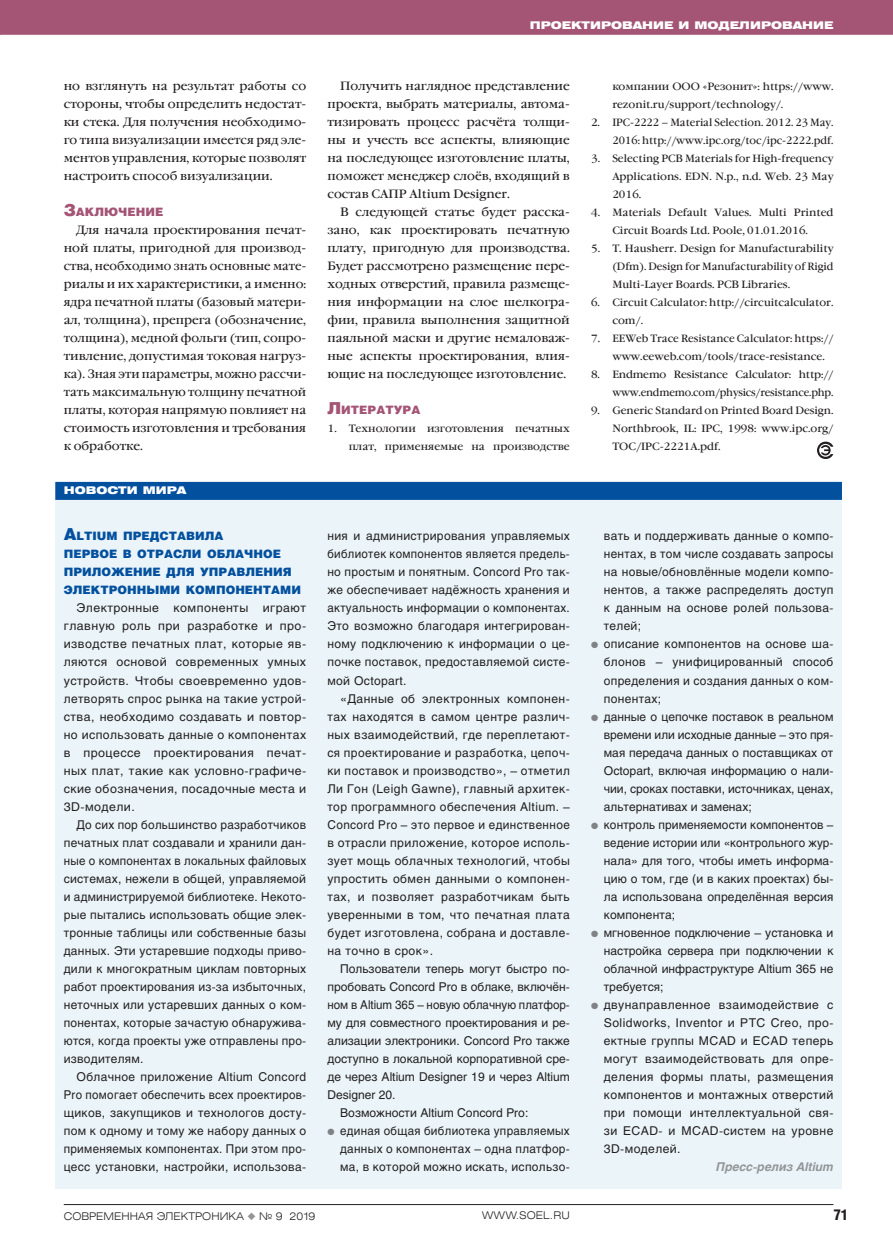
<style>
.page{position:relative;width:893px;height:1251px;background:#fff}
.page>*{position:absolute;margin:0;border:0;box-sizing:border-box;transform-origin:0 0}
.t1{font:15px "Helios Cond Black C";color:#231f20}
.t2{font:12px/18px "Helios C";letter-spacing:.02em;color:#231f20;text-align:justify}
.t3{font:12px/18px "Garamond Book C";color:#231f20;text-align:justify}
.t4{font:12px "Helios C";color:#231f20}
.t5{font:12px "Helios C";color:#231f20;scale:.96 1}
.t6{font:italic 700 12px "Helios C";color:#939598}
.t7{font:11.55px/18px "Helios Black C";color:#03509f}
.t8{font:11.55px "Helios Black C";color:#a45475}
.t9{font:10.5px/18px "Garamond Book C";color:#231f20;text-align:right}
.t10{font:10.5px "Helios Ext Light C";color:#231f20}
.t11{font:10.5px "Helios Ext Black C";color:#fff}
.s1{font-size:16.5px}
.s2{color:#808285}
.s3{color:#939598}
</style>
<div class="page">
<div style="left:0;top:0;width:893px;height:35px;background:#a45475"></div>
<hr style="left:64px;top:1203px;width:769px;height:1px;background:#231f20">
<svg style="left:817px;top:441px;width:16px;height:18px"></svg>
<div style="left:55px;top:500px;width:787px;height:688px;background:#ebf5f9"></div>
<div style="left:55px;top:482px;width:787px;height:18px;background:#03509f"></div>
<p class="t3" style="left:64px;top:77px;width:244px">но взглянуть на результат работы со стороны, чтобы определить недостат&shy;ки стека. Для получения необходимо&shy;го типа визуализации имеется ряд эле&shy;ментов управления, которые позволят настроить способ визуализации.</p>
<p class="t8" style="left:64px;top:205px;width:101px"><span class="s1">З</span>аключение</p>
<p class="t3" style="left:64px;top:221px;width:244px;text-indent:13px">Для начала проектирования печат&shy;ной платы, пригодной для производ&shy;ства, необходимо знать основные мате&shy;риалы и их характеристики, а именно: ядра печатной платы (базовый матери&shy;ал, толщина), препрега (обозначение, толщина), медной фольги (тип, сопро&shy;тивление, допустимая токовая нагруз&shy;ка). Зная эти параметры, можно рассчи&shy;тать максимальную толщину печатной платы, которая напрямую повлияет на стоимость изготовления и требования к обработке.</p>
<p class="t11" style="left:64px;top:484px;width:124px">новости мира</p>
<p class="t7" style="left:64px;top:526px;width:239px"><span class="s1">A</span>ltium представила<br>первое в отрасли облачное приложение для управления электронными компонентами</p>
<p class="t2" style="left:64px;top:599px;width:244px;text-indent:13px">Электронные компоненты играют главную роль при разработке и про&shy;изводстве печатных плат, которые яв&shy;ляются основой современных умных устройств. Чтобы своевременно удов&shy;летворять спрос рынка на такие устрой&shy;ства, необходимо создавать и повтор&shy;но использовать данные о компонентах в процессе проектирования печат&shy;ных плат, такие как условно-графиче&shy;ские обозначения, посадочные места и 3D-модели.</p>
<p class="t2" style="left:64px;top:815px;width:244px;text-indent:13px">До сих пор большинство разработчиков печатных плат создавали и хранили дан&shy;ные о компонентах в локальных файловых системах, нежели в общей, управляемой и администрируемой библиотеке. Некото&shy;рые пытались использовать общие элек&shy;тронные таблицы или собственные базы данных. Эти устаревшие подходы приво&shy;дили к многократным циклам повторных работ проектирования из-за избыточных, неточных или устаревших данных о ком&shy;понентах, которые зачастую обнаружива&shy;ются, когда проекты уже отправлены про&shy;изводителям.</p>
<p class="t2" style="left:64px;top:1067px;width:244px;text-indent:13px">Облачное приложение Altium Concord Pro помогает обеспечить всех проектиров&shy;щиков, закупщиков и технологов досту&shy;пом к одному и тому же набору данных о применяемых компонентах. При этом про&shy;цесс установки, настройки, использова-</p>
<p class="t11" style="left:530px;top:19px;width:305px">Проектирование и моделирование</p>
<p class="t3" style="left:327px;top:77px;width:244px;text-indent:13px">Получить наглядное представление проекта, выбрать материалы, автома&shy;тизировать процесс расчёта толщи&shy;ны и учесть все аспекты, влияющие на последующее изготовление платы, поможет менеджер слоёв, входящий в состав САПР Altium Designer.</p>
<p class="t3" style="left:327px;top:203px;width:244px;text-indent:13px">В следующей статье будет расска&shy;зано, как проектировать печатную плату, пригодную для производства.<br>Будет рассмотрено размещение пере&shy;ходных отверстий, правила размеще&shy;ния информации на слое шелкогра&shy;фии, правила выполнения защитной паяльной маски и другие немаловаж&shy;ные аспекты проектирования, влия&shy;ющие на последующее изготовление.</p>
<p class="t8" style="left:327px;top:403px;width:94px"><span class="s1">Л</span>итература</p>
<p class="t9" style="left:327px;top:420px;width:244px">1. Технологии изготовления печатных плат, применяемые на производстве</p>
<p class="t9" style="left:612px;top:78px;width:223px;text-align:left">компании ООО «Резонит»: https://www. rezonit.ru/support/technology/.</p>
<p class="t9" style="left:591px;top:114px;width:244px">2. IPC-2222 – Material Selection. 2012. 23 May.<br>2016: http://www.ipc.org/toc/ipc-2222.pdf.</p>
<p class="t9" style="left:612px;top:150px;width:223px;text-align:justify;text-indent:-21px">3. Selecting PCB Materials for High-frequency Applications. EDN. N.p., n.d. Web. 23 May 2016.</p>
<p class="t9" style="left:591px;top:204px;width:244px;text-align:center">4. Materials Default Values. Multi Printed<br>Circuit Boards Ltd. Poole, 01.01.2016.</p>
<p class="t9" style="left:612px;top:240px;width:223px;text-align:justify;text-indent:-21px">5. T. Hausherr. Design for Manufacturability (Dfm). Design for Manufacturability of Rigid Multi-Layer Boards. PCB Libraries.</p>
<p class="t9" style="left:612px;top:294px;width:223px;text-align:left;text-indent:-21px">6. Circuit Calculator: http://circuitcalculator. com/.</p>
<p class="t9" style="left:612px;top:330px;width:223px;text-align:left;text-indent:-21px">7. EEWeb Trace Resistance Calculator: https:// www.eeweb.com/tools/trace-resistance.</p>
<p class="t9" style="left:591px;top:366px;width:244px">8. Endmemo Resistance Calculator: http:// www.endmemo.com/physics/resistance.php.</p>
<p class="t9" style="left:612px;top:402px;width:223px;text-align:justify;text-indent:-21px">9. Generic Standard on Printed Board Design.<br>Northbrook, IL: IPC, 1998: www.ipc.org/ TOC/IPC-2221A.pdf.</p>
<p class="t2" style="left:327px;top:527px;width:244px">ния и администрирования управляемых библиотек компонентов является предель&shy;но простым и понятным. Concord Pro так&shy;же обеспечивает надёжность хранения и актуальность информации о компонентах.<br>Это возможно благодаря интегрирован&shy;ному подключению к информации о це&shy;почке поставок, предоставляемой систе&shy;мой Octopart.</p>
<p class="t2" style="left:327px;top:689px;width:244px;text-indent:13px">«Данные об электронных компонен&shy;тах находятся в самом центре различ&shy;ных взаимодействий, где переплетают&shy;ся проектирование и разработка, цепоч&shy;ки поставок и производство», – отметил Ли Гон (Leigh Gawne), главный архитек&shy;тор программного обеспечения Altium. – Concord Pro – это первое и единственное в отрасли приложение, которое исполь&shy;зует мощь облачных технологий, чтобы упростить обмен данными о компонен&shy;тах, и позволяет разработчикам быть уверенными в том, что печатная плата будет изготовлена, собрана и доставле&shy;на точно в срок».</p>
<p class="t4" style="left:340px;top:961px;width:231px">Пользователи теперь могут быстро по-</p>
<p class="t4" style="left:327px;top:979px;width:244px">пробовать Concord Pro в облаке, включён-</p>
<p class="t5" style="left:327px;top:997px;width:254px">ном в Altium 365 – новую облачную платфор-</p>
<p class="t4" style="left:327px;top:1015px;width:244px">му для совместного проектирования и ре-</p>
<p class="t4" style="left:327px;top:1033px;width:244px">ализации электроники. Concord Pro также</p>
<p class="t4" style="left:327px;top:1051px;width:244px">доступно в локальной корпоративной сре-</p>
<p class="t4" style="left:327px;top:1069px;width:244px">де через Altium Designer 19 и через Altium</p>
<p class="t4" style="left:327px;top:1087px;width:70px">Designer 20.</p>
<p class="t4" style="left:340px;top:1105px;width:190px">Возможности Altium Concord Pro:</p>
<p class="t2" style="left:340px;top:1121px;width:231px;text-indent:-13px"><span class="s2">●</span> единая общая библиотека управляемых данных о компонентах – одна платфор&shy;ма, в которой можно искать, использо-</p>
<p class="t2" style="left:604px;top:527px;width:231px">вать и поддерживать данные о компо&shy;нентах, в том числе создавать запросы на новые/обновлённые модели компо&shy;нентов, а также распределять доступ к данным на основе ролей пользова&shy;телей;</p>
<p class="t2" style="left:604px;top:635px;width:231px;text-indent:-13px"><span class="s2">●</span> описание компонентов на основе ша&shy;блонов – унифицированный способ определения и создания данных о ком&shy;понентах;</p>
<p class="t2" style="left:604px;top:707px;width:231px;text-indent:-13px"><span class="s2">●</span> данные о цепочке поставок в реальном времени или исходные данные – это пря&shy;мая передача данных о поставщиках от Octopart, включая информацию о нали&shy;чии, сроках поставки, источниках, ценах, альтернативах и заменах;</p>
<p class="t2" style="left:604px;top:815px;width:231px;text-indent:-13px"><span class="s2">●</span> контроль применяемости компонентов – ведение истории или «контрольного жур&shy;нала» для того, чтобы иметь информа&shy;цию о том, где (и в каких проектах) бы&shy;ла использована определённая версия компонента;</p>
<p class="t2" style="left:604px;top:923px;width:231px;text-indent:-13px"><span class="s2">●</span> мгновенное подключение – установка и настройка сервера при подключении к облачной инфраструктуре Altium 365 не требуется;</p>
<p class="t2" style="left:604px;top:995px;width:231px;text-indent:-13px"><span class="s2">●</span> двунаправленное взаимодействие с Solidworks, Inventor и PTC Creo, про&shy;ектные группы MCAD и ECAD теперь могут взаимодействовать для опре&shy;деления формы платы, размещения компонентов и монтажных отверстий при помощи интеллектуальной свя&shy;зи ECAD- и MCAD-систем на уровне 3D-моделей.</p>
<p class="t6" style="left:716px;top:1159px;width:119px">Пресс-релиз Altium</p>
<p class="t10" style="left:64px;top:1208px;width:253px">СОВРЕМЕННАЯ ЭЛЕКТРОНИКА <span class="s3">◆</span> № 9 2019</p>
<p class="t10" style="left:482px;top:1208px;width:89px">WWW.SOEL.RU</p>
<p class="t1" style="left:833px;top:1205px;width:17px">71</p>
</div>
